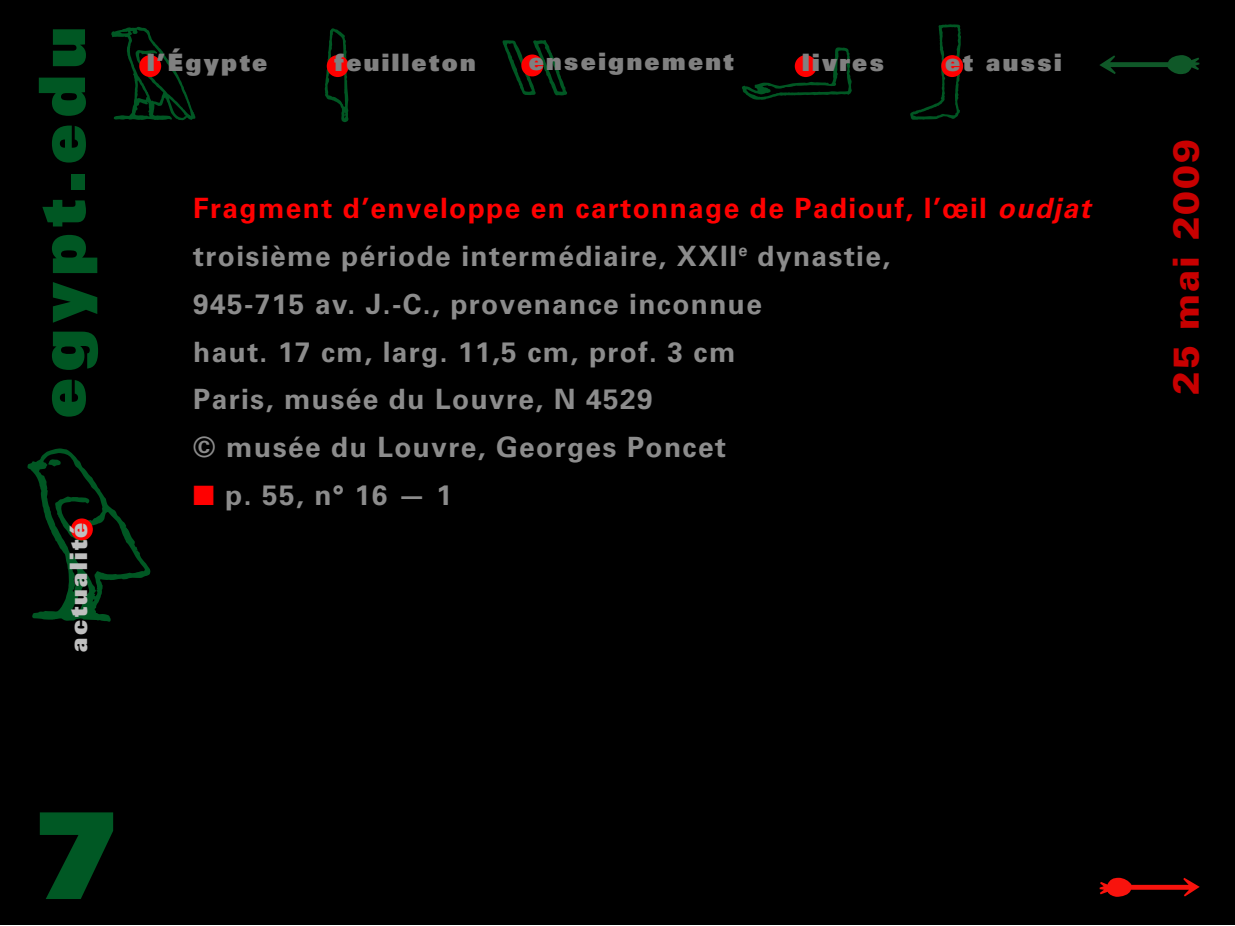
<style>
.page{position:relative;width:1235px;height:926px;background:#fff}
.page>*{position:absolute;margin:0;border:0;box-sizing:border-box;transform-origin:0 0}
.t1{font:900 120px "Univers";color:#005824}
.t2{font:900 64px "Univers";letter-spacing:.1em;color:#005723}
.t3{font:900 36px "Univers";letter-spacing:.05em;color:#c80000}
.t4{font:700 28px/48px "Univers";letter-spacing:.05em;color:#8c8c8c}
.t5{font:900 24px "Univers";letter-spacing:.1em;color:#808080}
.t6{font:900 24px "Univers";letter-spacing:.1em;color:#bfbfbf}
.s1{color:#f00}
.s2{font-style:italic;color:#f00}
</style>
<div class="page">
<div style="left:1px;top:0;width:1234px;height:925px;background:#000"></div>
<svg style="left:111px;top:26px;width:84px;height:94px"></svg>
<svg style="left:324px;top:28px;width:24px;height:94px"></svg>
<div style="left:139px;top:55px;width:22px;height:22px;background:#f00;border-radius:50%"></div>
<div style="left:327px;top:55px;width:22px;height:22px;background:#f00;border-radius:50%"></div>
<svg style="left:742px;top:47px;width:110px;height:53px"></svg>
<div style="left:795px;top:55px;width:21px;height:22px;background:#f00;border-radius:50%"></div>
<svg style="left:910px;top:24px;width:51px;height:96px"></svg>
<div style="left:941px;top:55px;width:22px;height:22px;background:#f00;border-radius:50%"></div>
<svg style="left:502px;top:40px;width:65px;height:56px"></svg>
<div style="left:521px;top:55px;width:22px;height:21px;background:#f00;border-radius:50%"></div>
<svg style="left:28px;top:448px;width:123px;height:174px"></svg>
<div style="left:71px;top:518px;width:22px;height:22px;background:#f00;border-radius:50%"></div>
<svg style="left:1099px;top:55px;width:100px;height:19px"></svg>
<svg style="left:1099px;top:878px;width:100px;height:19px"></svg>
<h2 class="t2" style="left:20px;top:418px;width:393px;rotate:-90deg">egypt.edu</h2>
<p class="t6" style="left:63px;top:652px;width:130px;rotate:-90deg">actualité</p>
<p class="t5" style="left:147px;top:47px;width:122px">l’Égypte</p>
<p class="t5" style="left:335px;top:47px;width:143px">feuilleton</p>
<p class="t5" style="left:529px;top:46px;width:207px">enseignement</p>
<p class="t5" style="left:802px;top:47px;width:83px">livres</p>
<p class="t5" style="left:945px;top:47px;width:118px">et aussi</p>
<p class="t4" style="left:193px;top:184px;width:898px"><span class="s1">Fragment d’enveloppe en cartonnage de Padiouf, l’œil</span> <span class="s2">oudjat </span>troisième période intermédiaire, XXII<sup>e</sup> dynastie,<br>945-715 av. J.-C., provenance inconnue<br>haut. 17 cm, larg. 11,5 cm, prof. 3 cm<br>Paris, musée du Louvre, N 4529<br>© musée du Louvre, Georges Poncet</p>
<p class="t4" style="left:193px;top:472px;width:260px"><span class="s1">■</span> p. 55, n° 16 — 1</p>
<h1 class="t1" style="left:35px;top:777px;width:86px">7</h1>
<p class="t3" style="left:1163px;top:395px;width:258px;rotate:-90deg">25 mai 2009</p>
</div>
